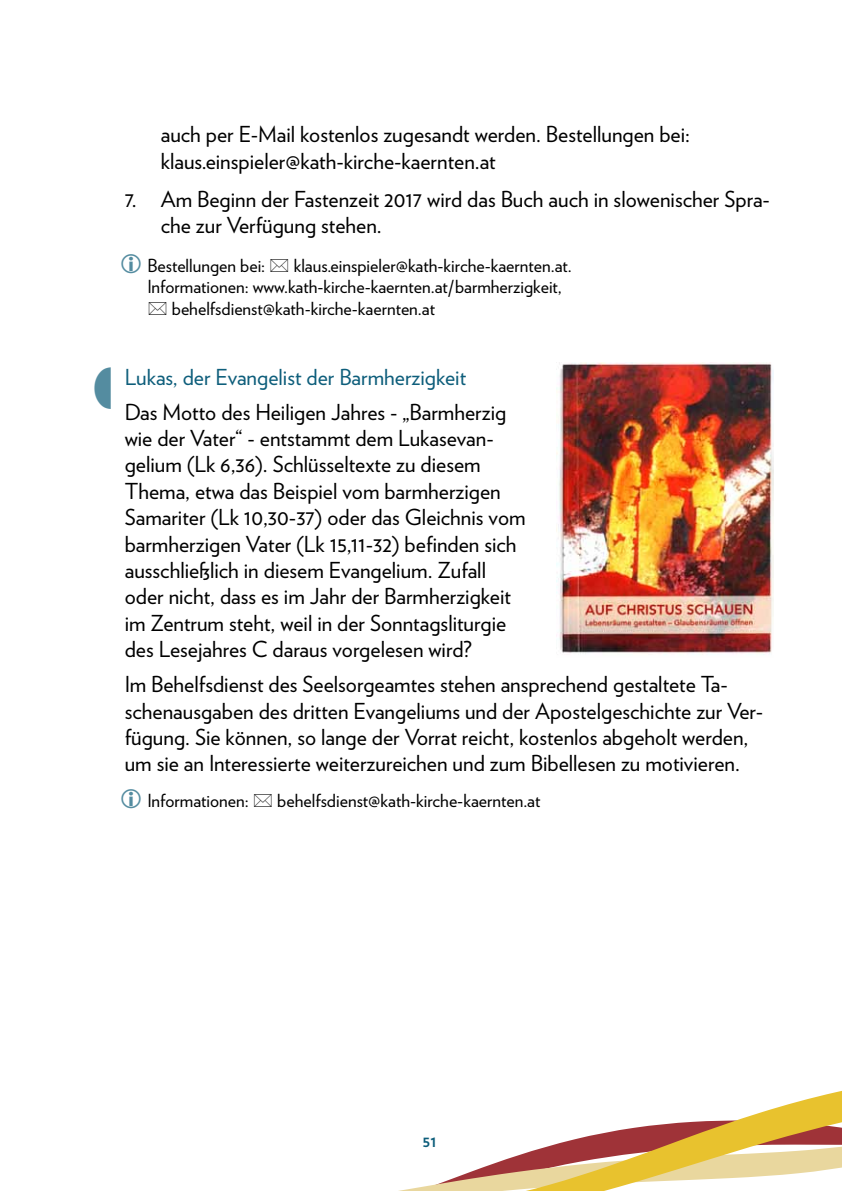
<style>
.page{position:relative;width:842px;height:1191px;background:#fff}
.page>*{position:absolute;margin:0;border:0;box-sizing:border-box;transform-origin:0 0}
.t1{font:22px/26.4px "Verlag";color:#000}
.t2{font:22px "Verlag";color:#0e5e7b}
.t3{font:18px "Verlag";color:#000}
.t4{font:700 16px "Verlag";color:#0e5e7b}
</style>
<div class="page">
<svg style="left:398px;top:1090px;width:444px;height:101px"></svg>
<img style="left:556px;top:363px;width:218px;height:292px">
<p class="t1" style="left:161px;top:120px;width:531px">auch per E-Mail kostenlos zugesandt werden. Bestellungen bei: klaus.einspieler@kath-kirche-kaernten.at</p>
<p class="t1" style="left:161px;top:184px;width:611px;text-indent:-36px">7. Am Beginn der Fastenzeit 2017 wird das Buch auch in slowenischer Spra&shy;che zur Verfügung stehen.</p>
<p class="t3" style="left:147px;top:252px;width:119px">Bestellungen bei:</p>
<p class="t3" style="left:294px;top:252px;width:280px">klaus.einspieler@kath-kirche-kaernten.at.</p>
<p class="t3" style="left:147px;top:273px;width:416px">Informationen: www.kath-kirche-kaernten.at/barmherzigkeit,</p>
<p class="t3" style="left:172px;top:295px;width:265px">behelfsdienst@kath-kirche-kaernten.at</p>
<p class="t2" style="left:125px;top:360px;width:343px">Lukas, der Evangelist der Barmherzigkeit</p>
<p class="t1" style="left:125px;top:397px;width:402px">Das Motto des Heiligen Jahres - „Barmherzig wie der Vater“ - entstammt dem Lukasevan&shy;gelium (Lk 6,36). Schlüsseltexte zu diesem Thema, etwa das Beispiel vom barmherzigen Samariter (Lk 10,30-37) oder das Gleichnis vom barmherzigen Vater (Lk 15,11-32) befinden sich ausschließlich in diesem Evangelium. Zufall oder nicht, dass es im Jahr der Barmherzigkeit im Zentrum steht, weil in der Sonntagsliturgie des Lesejahres C daraus vorgelesen wird?</p>
<p class="t1" style="left:125px;top:670px;width:640px">Im Behelfsdienst des Seelsorgeamtes stehen ansprechend gestaltete Ta&shy;schenausgaben des dritten Evangeliums und der Apostelgeschichte zur Ver&shy;fügung. Sie können, so lange der Vorrat reicht, kostenlos abgeholt werden, um sie an Interessierte weiterzureichen und zum Bibellesen zu motivieren.</p>
<p class="t3" style="left:147px;top:787px;width:103px">Informationen:</p>
<p class="t3" style="left:277px;top:787px;width:265px">behelfsdienst@kath-kirche-kaernten.at</p>
<p class="t4" style="left:423px;top:1128px;width:15px">51</p>
</div>
